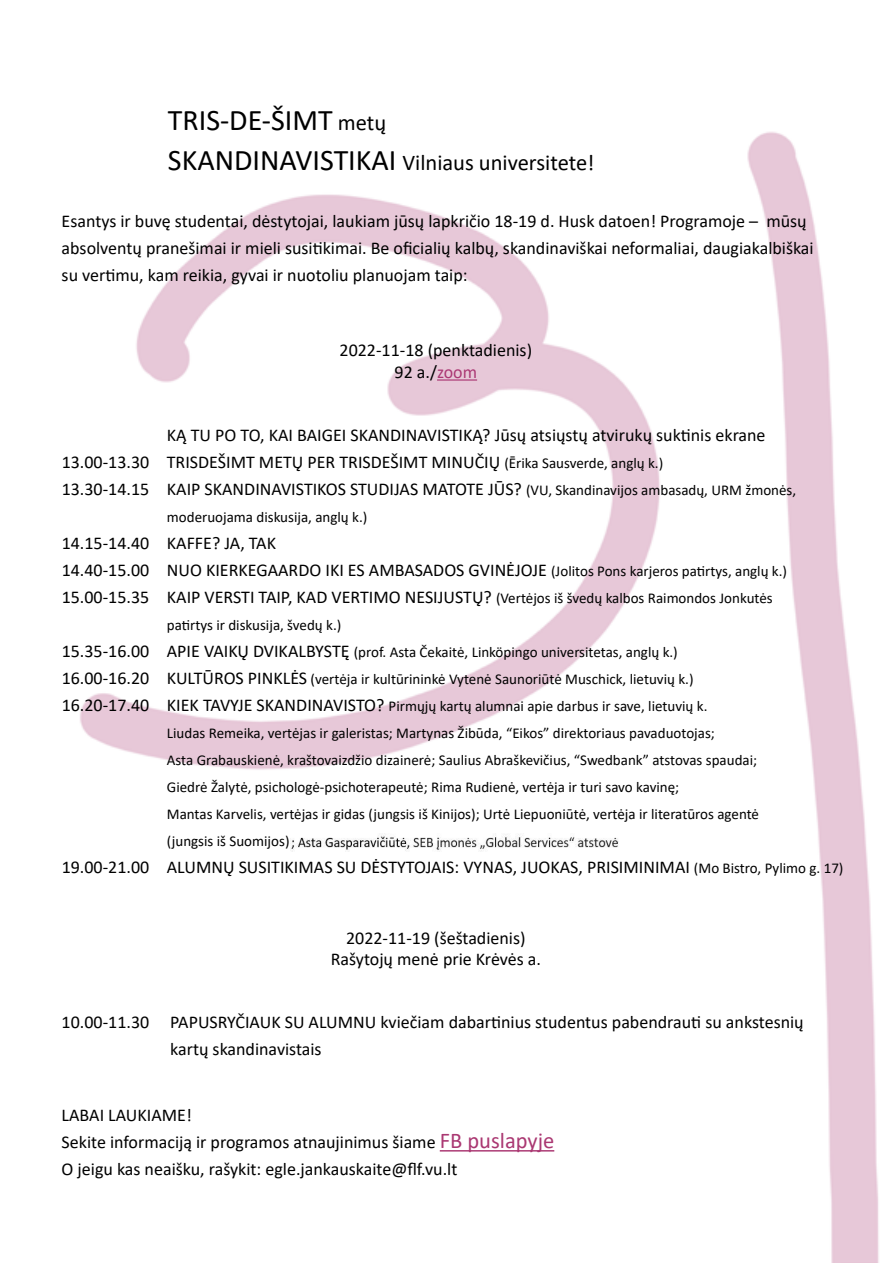
<style>
.page{position:relative;width:893px;height:1263px;background:#fff}
.page>*{position:absolute;margin:0;border:0;box-sizing:border-box;transform-origin:0 0}
.t1{font:30px "Calibri";color:#000}
.t2{font:22.5px "Calibri";color:#000}
.t3{font:18px/27px "Calibri";color:#000}
.t4{font:15px/27px "Calibri";color:#000}
.s1{font-size:22.5px}
.s2{font-size:30px}
.s3{color:#ab3874}
.s4{font-size:15px}
.s5{font-size:18px}
.s6{font-size:22.5px;color:#aa3872}
</style>
<div class="page">
<img style="left:80px;top:131px;width:799px;height:1132px">
<hr style="left:437px;top:379px;width:40px;height:2px;background:#ab3874">
<hr style="left:440px;top:1150px;width:114px;height:1px;background:#aa3872">
<img style="left:290px;top:833px;width:329px;height:18px">
<h1 class="t1" style="left:168px;top:99px;width:220px">TRIS-DE-ŠIMT <span class="s1">metų</span></h1>
<p class="t2" style="left:168px;top:147px;width:428px"><span class="s2">SKANDINAVISTIKAI</span> Vilniaus universitete!</p>
<p class="t3" style="left:62px;top:207px;width:754px">Esantys ir buvę studentai, dėstytojai, laukiam jūsų lapkričio 18-19 d. Husk datoen! Programoje – mūsų absolventų pranešimai ir mieli susitikimai. Be oficialių kalbų, skandinaviškai neformaliai, daugiakalbiškai su vertimu, kam reikia, gyvai ir nuotoliu planuojam taip:</p>
<p class="t3" style="left:340px;top:339px;width:194px;line-height:21.6px;text-align:center">2022-11-18 (penktadienis)<br>92 a./<span class="s3">zoom</span></p>
<p class="t3" style="left:62px;top:448px;width:89px">13.00-13.30<br>13.30-14.15</p>
<p class="t3" style="left:62px;top:529px;width:89px;text-align:justify">14.15-14.40<br>14.40-15.00<br>15.00-15.35</p>
<p class="t3" style="left:62px;top:637px;width:89px;text-align:justify">15.35-16.00<br>16.00-16.20<br>16.20-17.40</p>
<p class="t3" style="left:62px;top:853px;width:89px">19.00-21.00</p>
<p class="t3" style="left:167px;top:421px;width:631px">KĄ TU PO TO, KAI BAIGEI SKANDINAVISTIKĄ? Jūsų atsiųstų atvirukų suktinis ekrane<br>TRISDEŠIMT METŲ PER TRISDEŠIMT MINUČIŲ <span class="s4">(Ērika Sausverde, anglų k.)<br></span>KAIP SKANDINAVISTIKOS STUDIJAS MATOTE JŪS? <span class="s4">(VU, Skandinavijos ambasadų, URM žmonės,</span></p>
<p class="t4" style="left:167px;top:503px;width:202px">moderuojama diskusija, anglų k.)</p>
<p class="t3" style="left:167px;top:529px;width:622px">KAFFE? JA, TAK<br>NUO KIERKEGAARDO IKI ES AMBASADOS GVINĖJOJE <span class="s4">(Jolitos Pons karjeros patirtys, anglų k.)</span></p>
<p class="t4" style="left:167px;top:584px;width:607px"><span class="s5">KAIP VERSTI TAIP, KAD VERTIMO NESIJUSTŲ?</span> (Vertėjos iš švedų kalbos Raimondos Jonkutės patirtys ir diskusija, švedų k.)<br><span class="s5">APIE VAIKŲ DVIKALBYSTĘ</span> (prof. Asta Čekaitė, Linköpingo universitetas, anglų k.)<br><span class="s5">KULTŪROS PINKLĖS</span> (vertėja ir kultūrininkė Vytenė Saunoriūtė Muschick, lietuvių k.)<br><span class="s5">KIEK TAVYJE SKANDINAVISTO?</span> Pirmųjų kartų alumnai apie darbus ir save, lietuvių k.<br>Liudas Remeika, vertėjas ir galeristas; Martynas Žibūda, “Eikos” direktoriaus pavaduotojas;<br>Asta Grabauskienė, kraštovaizdžio dizainerė; Saulius Abraškevičius, “Swedbank” atstovas spaudai; Giedrė Žalytė, psichologė-psichoterapeutė; Rima Rudienė, vertėja ir turi savo kavinę;<br>Mantas Karvelis, vertėjas ir gidas (jungsis iš Kinijos); Urtė Liepuoniūtė, vertėja ir literatūros agentė (jungsis iš Suomijos)</p>
<p class="t3" style="left:167px;top:853px;width:678px">ALUMNŲ SUSITIKIMAS SU DĖSTYTOJAIS: VYNAS, JUOKAS, PRISIMINIMAI <span class="s4">(Mo Bistro, Pylimo g. 17)</span></p>
<p class="t3" style="left:62px;top:1008px;width:89px">10.00-11.30</p>
<p class="t3" style="left:331px;top:926px;width:212px;line-height:21.6px;text-align:center">2022-11-19 (šeštadienis)<br>Rašytojų menė prie Krėvės a.</p>
<p class="t3" style="left:170px;top:1008px;width:635px">PAPUSRYČIAUK SU ALUMNU kviečiam dabartinius studentus pabendrauti su ankstesnių kartų skandinavistais</p>
<p class="t3" style="left:62px;top:1101px;width:494px">LABAI LAUKIAME!<br>Sekite informaciją ir programos atnaujinimus šiame <span class="s6">FB puslapyje<br></span>O jeigu kas neaišku, rašykit: egle.jankauskaite@flf.vu.lt</p>
</div>
